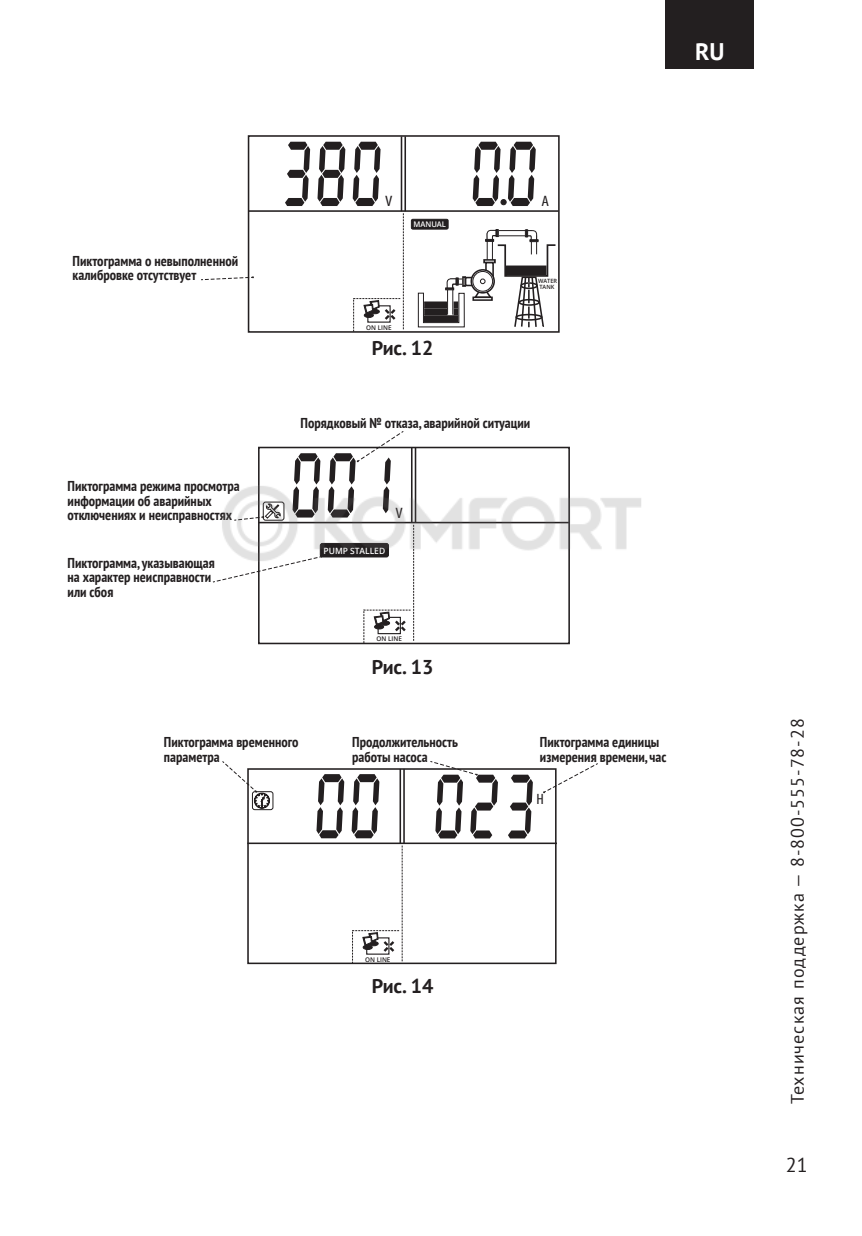
<style>
.page{position:relative;width:862px;height:1236px;background:#fff}
.page>*{position:absolute;margin:0;border:0;box-sizing:border-box;transform-origin:0 0}
.t1{font:700 24px "PT Sans";color:#fff}
.t2{font:700 20px "PT Sans";color:#231f20}
.t3{font:20px "PT Sans";color:#231f20}
.t4{font:18px "PT Sans";letter-spacing:.06em;color:#231f20}
.t5{font:condensed 15.2px "Myriad Pro";color:#231f20;scale:1.16 1}
.t6{font:condensed 15px "Myriad Pro";color:#231f20;scale:1.06 1}
.t7{font:700 condensed 14.4px/14.4px "PT Sans";color:#231f20}
.t8{font:700 condensed 14.2px/14.2px "PT Sans";color:#231f20}
.t9{font:600 8.6px "Open Sans";color:#fff}
.t10{font:600 7.8px "Open Sans";color:#fff}
.t11{font:600 6.4px "Open Sans";color:#231f20}
.t12{font:600 5.8px/6.8px "Open Sans";color:#231f20}
</style>
<div class="page">
<div style="left:665px;top:0;width:89px;height:68px;background:#231f20"></div>
<div style="left:411px;top:219px;width:37px;height:10px;background:#231f20"></div>
<div style="left:411px;top:219px;width:37px;height:10px;border:1px solid #231f20"></div>
<div style="left:248px;top:135px;width:312px;height:198px;border:2px solid #231f20"></div>
<hr style="left:248px;top:210px;width:310px;height:2px;background:#231f20">
<hr style="left:401px;top:136px;width:1px;height:75px;background:#231f20">
<hr style="left:404px;top:136px;width:2px;height:75px;background:#231f20">
<div style="left:465px;top:277px;width:13px;height:9px;border:2px solid #231f20"></div>
<div style="left:462px;top:276px;width:4px;height:11px;border:2px solid #231f20"></div>
<div style="left:470px;top:269px;width:25px;height:25px;border:2px solid #231f20;border-radius:50%"></div>
<div style="left:472px;top:271px;width:21px;height:21px;border:1px solid #231f20;border-radius:50%"></div>
<svg style="left:418px;top:277px;width:49px;height:50px"></svg>
<svg style="left:473px;top:229px;width:83px;height:99px"></svg>
<svg style="left:353px;top:213px;width:51px;height:119px"></svg>
<svg style="left:285px;top:142px;width:25px;height:64px"></svg>
<svg style="left:317px;top:142px;width:28px;height:64px"></svg>
<svg style="left:353px;top:142px;width:27px;height:64px"></svg>
<svg style="left:473px;top:142px;width:63px;height:64px"></svg>
<svg style="left:201px;top:276px;width:53px;height:4px"></svg>
<div style="left:258px;top:447px;width:312px;height:197px;border:2px solid #231f20"></div>
<svg style="left:294px;top:453px;width:26px;height:23px"></svg>
<hr style="left:411px;top:448px;width:1px;height:75px;background:#231f20">
<hr style="left:415px;top:448px;width:1px;height:75px;background:#231f20">
<svg style="left:363px;top:571px;width:51px;height:72px"></svg>
<svg style="left:328px;top:431px;width:76px;height:45px"></svg>
<svg style="left:213px;top:571px;width:48px;height:11px"></svg>
<div style="left:247px;top:768px;width:309px;height:196px;border:2px solid #231f20"></div>
<div style="left:252px;top:791px;width:21px;height:19px;border:1px solid #231f20;border-radius:2px"></div>
<svg style="left:508px;top:775px;width:25px;height:63px"></svg>
<hr style="left:247px;top:842px;width:310px;height:2px;background:#231f20">
<hr style="left:399px;top:769px;width:2px;height:74px;background:#231f20">
<hr style="left:403px;top:769px;width:2px;height:74px;background:#231f20">
<svg style="left:352px;top:846px;width:51px;height:118px"></svg>
<svg style="left:316px;top:774px;width:28px;height:64px"></svg>
<svg style="left:352px;top:774px;width:27px;height:64px"></svg>
<svg style="left:222px;top:761px;width:48px;height:48px"></svg>
<svg style="left:430px;top:761px;width:68px;height:77px"></svg>
<svg style="left:543px;top:763px;width:55px;height:30px"></svg>
<img style="left:222px;top:476px;width:419px;height:95px">
<h1 class="t1" style="left:695px;top:35px;width:31px">RU</h1>
<p class="t5" style="left:385px;top:192px;width:8px">V</p>
<p class="t5" style="left:541px;top:192px;width:8px">A</p>
<p class="t7" style="left:73px;top:253px;width:167px">Пиктограмма о невыполненной калибровке отсутствует</p>
<p class="t7" style="left:68px;top:479px;width:174px">Пиктограмма режима просмотра информации об аварийных отключениях и неисправностях</p>
<p class="t7" style="left:68px;top:555px;width:149px">Пиктограмма, указывающая на характер неисправности или сбоя</p>
<p class="t10" style="left:413px;top:219px;width:34px">MANUAL</p>
<p class="t11" style="left:366px;top:323px;width:27px">ON LINE</p>
<h2 class="t2" style="left:372px;top:335px;width:63px">Рис. 12</h2>
<p class="t12" style="left:538px;top:277px;width:21px">WATER<br>TANK</p>
<p class="t7" style="left:300px;top:415px;width:231px">Порядковый № отказа, аварийной ситуации</p>
<p class="t5" style="left:395px;top:504px;width:8px">V</p>
<p class="t9" style="left:324px;top:545px;width:63px">PUMP STALLED</p>
<p class="t11" style="left:376px;top:635px;width:27px">ON LINE</p>
<h2 class="t2" style="left:372px;top:654px;width:63px">Рис. 13</h2>
<p class="t8" style="left:164px;top:735px;width:136px">Пиктограмма временного параметра</p>
<p class="t8" style="left:540px;top:735px;width:128px">Пиктограмма единицы измерения времени, час</p>
<p class="t8" style="left:352px;top:735px;width:107px">Продолжительность работы насоса</p>
<p class="t6" style="left:536px;top:790px;width:8px">H</p>
<p class="t11" style="left:365px;top:955px;width:27px">ON LINE</p>
<h2 class="t2" style="left:372px;top:973px;width:63px">Рис. 14</h2>
<p class="t4" style="left:786px;top:1104px;width:387px;rotate:-90deg">Техническая поддержка — 8-800-555-78-28</p>
<h2 class="t3" style="left:786px;top:1152px;width:23px">21</h2>
</div>
